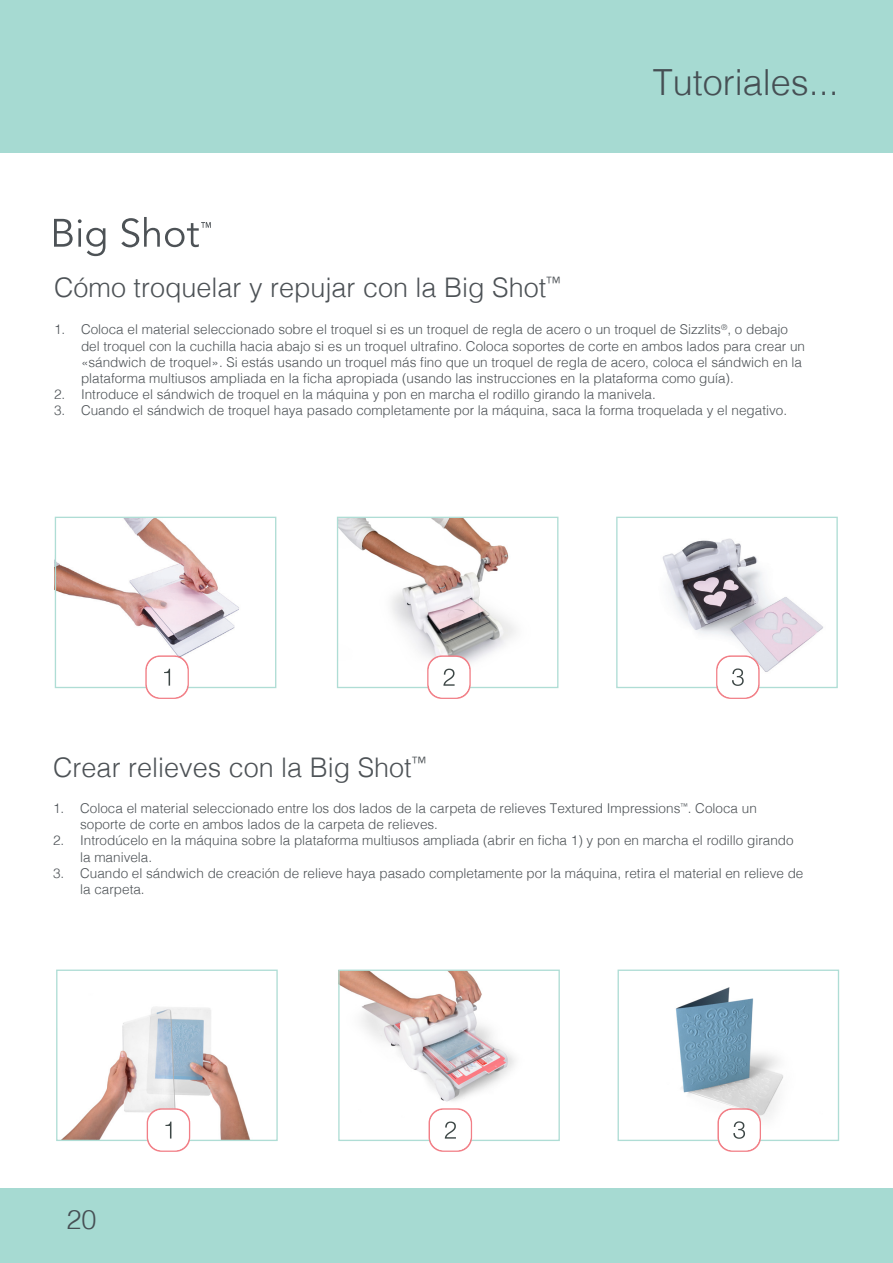
<style>
.page{position:relative;width:893px;height:1263px;background:#fff}
.page>*{position:absolute;margin:0;border:0;box-sizing:border-box;transform-origin:0 0}
.t1{font:300 36px "Helvetica";color:#464f54}
.t2{font:300 27px "Helvetica";color:#4d5256}
.t3{font:300 27px "Helvetica";color:#464f54}
.t4{font:300 13.5px/16.2px "Helvetica";color:#4d5256}
</style>
<div class="page">
<div style="left:0;top:0;width:893px;height:153px;background:#a6dad2"></div>
<div style="left:0;top:1188px;width:893px;height:75px;background:#a6dad2"></div>
<svg style="left:56px;top:969px;width:784px;height:172px"></svg>
<svg style="left:147px;top:1108px;width:43px;height:44px"></svg>
<svg style="left:429px;top:1108px;width:43px;height:44px"></svg>
<svg style="left:717px;top:1108px;width:44px;height:44px"></svg>
<svg style="left:54px;top:219px;width:51px;height:37px"></svg>
<svg style="left:121px;top:217px;width:90px;height:30px"></svg>
<svg style="left:54px;top:516px;width:784px;height:173px"></svg>
<svg style="left:145px;top:655px;width:44px;height:44px"></svg>
<svg style="left:427px;top:655px;width:44px;height:44px"></svg>
<svg style="left:716px;top:655px;width:44px;height:44px"></svg>
<h1 class="t1" style="left:653px;top:52px;width:188px">Tutoriales...</h1>
<h2 class="t2" style="left:54px;top:264px;width:508px">Cómo troquelar y repujar con la Big Shot<sup>™</sup></h2>
<p class="t4" style="left:81px;top:320px;width:726px;text-indent:-27px">1. Coloca el material seleccionado sobre el troquel si es un troquel de regla de acero o un troquel de Sizzlits<sup>®</sup>, o debajo del troquel con la cuchilla hacia abajo si es un troquel ultrafino. Coloca soportes de corte en ambos lados para crear un «sándwich de troquel». Si estás usando un troquel más fino que un troquel de regla de acero, coloca el sándwich en la plataforma multiusos ampliada en la ficha apropiada (usando las instrucciones en la plataforma como guía).</p>
<p class="t4" style="left:54px;top:385px;width:603px">2. Introduce el sándwich de troquel en la máquina y pon en marcha el rodillo girando la manivela.</p>
<p class="t4" style="left:54px;top:401px;width:735px">3. Cuando el sándwich de troquel haya pasado completamente por la máquina, saca la forma troquelada y el negativo.</p>
<h2 class="t2" style="left:53px;top:744px;width:375px">Crear relieves con la Big Shot<sup>™</sup></h2>
<p class="t4" style="left:80px;top:799px;width:678px;text-indent:-27px">1. Coloca el material seleccionado entre los dos lados de la carpeta de relieves Textured Impressions<sup>™</sup>. Coloca un soporte de corte en ambos lados de la carpeta de relieves.</p>
<p class="t4" style="left:80px;top:832px;width:715px;text-indent:-27px">2. Introdúcelo en la máquina sobre la plataforma multiusos ampliada (abrir en ficha 1) y pon en marcha el rodillo girando la manivela.</p>
<p class="t4" style="left:80px;top:864px;width:725px;text-indent:-27px">3. Cuando el sándwich de creación de relieve haya pasado completamente por la máquina, retira el material en relieve de la carpeta.</p>
<h2 class="t3" style="left:66px;top:1196px;width:32px">20</h2>
</div>
